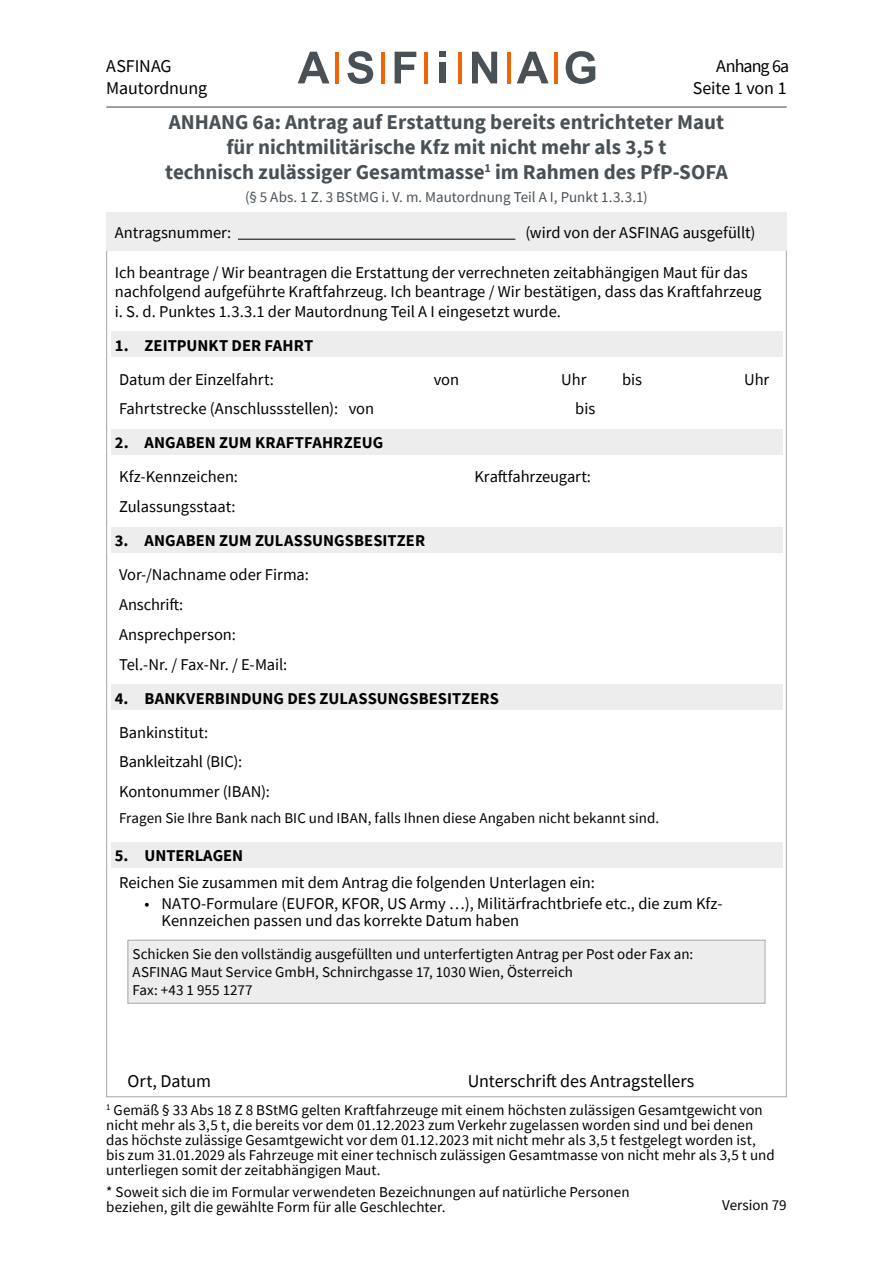
<style>
.page{position:relative;width:893px;height:1263px;background:#fff}
.page>*{position:absolute;margin:0;border:0;box-sizing:border-box;transform-origin:0 0}
.t1{font:700 21px/25.2px "Source Sans Pro";color:#485156;text-align:center}
.t2{font:18px/21.6px "Source Sans Pro";letter-spacing:-.005em;color:#000}
.t3{font:16.5px/19.8px "Source Sans Pro";color:#000}
.t4{font:700 16.5px "Source Sans Pro";letter-spacing:.005em;color:#000}
.t5{font:15px/15px "Source Sans Pro";color:#000}
.t6{font:15px "Source Sans Pro";color:#485156}
</style>
<div class="page">
<hr style="left:106px;top:106px;width:681px;height:2px;background:#000">
<div style="left:111px;top:527px;width:671px;height:26px;background:#ededed"></div>
<div style="left:111px;top:332px;width:671px;height:25px;background:#ededed"></div>
<div style="left:111px;top:429px;width:671px;height:26px;background:#ededed"></div>
<div style="left:111px;top:685px;width:671px;height:25px;background:#ededed"></div>
<div style="left:111px;top:842px;width:671px;height:25px;background:#ededed"></div>
<div style="left:106px;top:213px;width:681px;height:38px;background:#ededed"></div>
<hr style="left:238px;top:239px;width:277px;height:1px;background:#000">
<div style="left:128px;top:940px;width:637px;height:63px;background:#ededed"></div>
<div style="left:128px;top:940px;width:637px;height:63px;border:1px solid #a3a8ab"></div>
<hr style="left:458px;top:52px;width:3px;height:31px;background:#ec6608">
<hr style="left:555px;top:52px;width:3px;height:31px;background:#ec6608">
<hr style="left:507px;top:52px;width:4px;height:31px;background:#ec6608">
<hr style="left:424px;top:52px;width:4px;height:31px;background:#ec6608">
<hr style="left:381px;top:52px;width:4px;height:31px;background:#ec6608">
<hr style="left:335px;top:52px;width:4px;height:31px;background:#ec6608">
<svg style="left:472px;top:52px;width:25px;height:31px"></svg>
<svg style="left:298px;top:52px;width:31px;height:31px"></svg>
<svg style="left:347px;top:51px;width:26px;height:33px"></svg>
<svg style="left:395px;top:52px;width:21px;height:31px"></svg>
<svg style="left:440px;top:52px;width:6px;height:5px"></svg>
<div style="left:440px;top:62px;width:6px;height:21px;background:#485156"></div>
<svg style="left:517px;top:52px;width:32px;height:31px"></svg>
<svg style="left:566px;top:51px;width:29px;height:33px"></svg>
<p class="t2" style="left:106px;top:55px;width:102px">ASFINAG<br>Mautordnung</p>
<p class="t2" style="left:693px;top:55px;width:98px;text-align:right">Anhang 6a<br>Seite 1 von 1</p>
<h1 class="t1" style="left:165px;top:109px;width:564px">ANHANG 6a: Antrag auf Erstattung bereits entrichteter Maut für nichtmilitärische Kfz mit nicht mehr als 3,5 t<br>technisch zulässiger Gesamtmasse<sup>1</sup> im Rahmen des PfP-SOFA</h1>
<p class="t6" style="left:245px;top:187px;width:404px">(§ 5 Abs. 1 Z. 3 BStMG i. V. m. Mautordnung Teil A I, Punkt 1.3.3.1)</p>
<p class="t3" style="left:115px;top:222px;width:118px">Antragsnummer:</p>
<p class="t3" style="left:525px;top:222px;width:232px">(wird von der ASFINAG ausgefüllt)</p>
<p class="t3" style="left:115px;top:262px;width:648px">Ich beantrage / Wir beantragen die Erstattung der verrechneten zeitabhängigen Maut für das nachfolgend aufgeführte Kraftfahrzeug. Ich beantrage / Wir bestätigen, dass das Kraftfahrzeug i. S. d. Punktes 1.3.3.1 der Mautordnung Teil A I eingesetzt wurde.</p>
<p class="t4" style="left:115px;top:334px;width:200px">1. ZEITPUNKT DER FAHRT</p>
<p class="t3" style="left:119px;top:369px;width:156px">Datum der Einzelfahrt:</p>
<p class="t3" style="left:434px;top:369px;width:27px">von</p>
<p class="t3" style="left:622px;top:369px;width:22px">bis</p>
<p class="t3" style="left:561px;top:369px;width:27px">Uhr</p>
<p class="t3" style="left:119px;top:399px;width:221px">Fahrtstrecke (Anschlussstellen):</p>
<p class="t4" style="left:115px;top:432px;width:270px">2. ANGABEN ZUM KRAFTFAHRZEUG</p>
<p class="t3" style="left:349px;top:399px;width:27px">von</p>
<p class="t3" style="left:575px;top:399px;width:22px">bis</p>
<p class="t3" style="left:119px;top:467px;width:120px">Kfz-Kennzeichen:</p>
<p class="t3" style="left:119px;top:497px;width:118px">Zulassungsstaat:</p>
<p class="t4" style="left:115px;top:530px;width:312px">3. ANGABEN ZUM ZULASSUNGSBESITZER</p>
<p class="t3" style="left:119px;top:565px;width:191px">Vor-/Nachname oder Firma:</p>
<p class="t3" style="left:119px;top:594px;width:66px">Anschrift:</p>
<p class="t3" style="left:119px;top:624px;width:118px">Ansprechperson:</p>
<p class="t3" style="left:119px;top:654px;width:170px">Tel.-Nr. / Fax-Nr. / E-Mail:</p>
<p class="t3" style="left:474px;top:467px;width:118px">Kraftfahrzeugart:</p>
<p class="t4" style="left:115px;top:687px;width:386px">4. BANKVERBINDUNG DES ZULASSUNGSBESITZERS</p>
<p class="t3" style="left:119px;top:722px;width:91px">Bankinstitut:</p>
<p class="t3" style="left:119px;top:752px;width:125px">Bankleitzahl (BIC):</p>
<p class="t3" style="left:119px;top:782px;width:152px">Kontonummer (IBAN):</p>
<p class="t5" style="left:119px;top:811px;width:542px">Fragen Sie Ihre Bank nach BIC und IBAN, falls Ihnen diese Angaben nicht bekannt sind.</p>
<p class="t4" style="left:115px;top:844px;width:130px">5. UNTERLAGEN</p>
<p class="t3" style="left:119px;top:873px;width:477px">Reichen Sie zusammen mit dem Antrag die folgenden Unterlagen ein:</p>
<p class="t3" style="left:162px;top:895px;width:562px;line-height:16.5px;text-indent:-17px">• NATO-Formulare (EUFOR, KFOR, US Army …), Militärfrachtbriefe etc., die zum Kfz-<br>Kennzeichen passen und das korrekte Datum haben</p>
<p class="t5" style="left:133px;top:945px;width:562px;line-height:18px">Schicken Sie den vollständig ausgefüllten und unterfertigten Antrag per Post oder Fax an:<br>ASFINAG Maut Service GmbH, Schnirchgasse 17, 1030 Wien, Österreich<br>Fax: +43 1 955 1277</p>
<p class="t3" style="left:744px;top:369px;width:27px">Uhr</p>
<p class="t2" style="left:128px;top:1070px;width:85px">Ort, Datum</p>
<p class="t2" style="left:468px;top:1070px;width:228px">Unterschrift des Antragstellers</p>
<p class="t5" style="left:106px;top:1103px;width:670px"><sup>1</sup> Gemäß § 33 Abs 18 Z 8 BStMG gelten Kraftfahrzeuge mit einem höchsten zulässigen Gesamtgewicht von nicht mehr als 3,5 t, die bereits vor dem 01.12.2023 zum Verkehr zugelassen worden sind und bei denen das höchste zulässige Gesamtgewicht vor dem 01.12.2023 mit nicht mehr als 3,5 t festgelegt worden ist, bis zum 31.01.2029 als Fahrzeuge mit einer technisch zulässigen Gesamtmasse von nicht mehr als 3,5 t und unterliegen somit der zeitabhängigen Maut.</p>
<p class="t5" style="left:106px;top:1185px;width:525px">* Soweit sich die im Formular verwendeten Bezeichnungen auf natürliche Personen beziehen, gilt die gewählte Form für alle Geschlechter.</p>
<p class="t5" style="left:722px;top:1198px;width:66px">Version 79</p>
</div>
